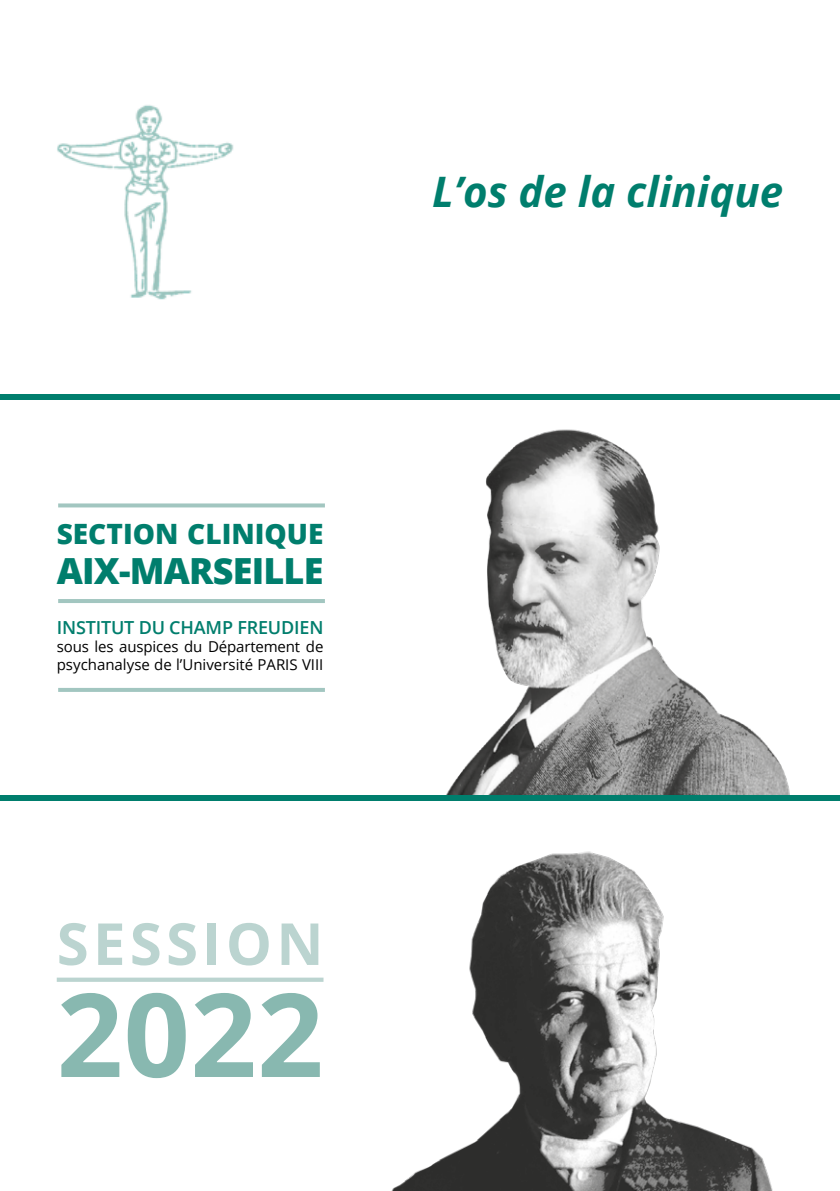
<style>
.page{position:relative;width:840px;height:1191px;background:#fff}
.page>*{position:absolute;margin:0;border:0;box-sizing:border-box;transform-origin:0 0}
.t1{font:700 116px "Open Sans";color:#88b8b0}
.t2{font:700 58px "Open Sans";letter-spacing:.075em;color:#bbd4d0}
.t3{font:italic 700 42px "Open Sans";color:#007e6d}
.t4{font:800 36px "Open Sans";letter-spacing:-.02em;color:#007e6d}
.t5{font:800 28px "Open Sans";color:#007e6d}
.t6{font:600 18px "Open Sans";letter-spacing:-.01em;color:#007e6d}
.t7{font:15px/18px "Open Sans";color:#000}
</style>
<div class="page">
<svg style="left:57px;top:977px;width:266px;height:4px"></svg>
<img style="left:446px;top:429px;width:344px;height:366px">
<img style="left:391px;top:851px;width:382px;height:340px">
<div style="left:0;top:393px;width:839px;height:6px;background:#007e6d"></div>
<div style="left:0;top:795px;width:839px;height:6px;background:#007e6d"></div>
<svg style="left:58px;top:503px;width:267px;height:4px"></svg>
<hr style="left:58px;top:599px;width:267px;height:4px;background:#a2c6c0">
<hr style="left:58px;top:688px;width:267px;height:4px;background:#a2c6c0">
<img style="left:57px;top:105px;width:177px;height:195px">
<h3 class="t3" style="left:432px;top:162px;width:352px">L’os de la clinique</h3>
<h3 class="t5" style="left:57px;top:512px;width:268px">SECTION CLINIQUE</h3>
<h3 class="t4" style="left:57px;top:543px;width:268px">AIX-MARSEILLE</h3>
<p class="t6" style="left:57px;top:615px;width:268px">INSTITUT DU CHAMP FREUDIEN</p>
<p class="t7" style="left:57px;top:637px;width:268px">sous les auspices du Département de psychanalyse de l’Université PARIS VIII</p>
<h2 class="t2" style="left:57px;top:903px;width:268px">SESSION</h2>
<h1 class="t1" style="left:57px;top:953px;width:268px">2022</h1>
</div>
